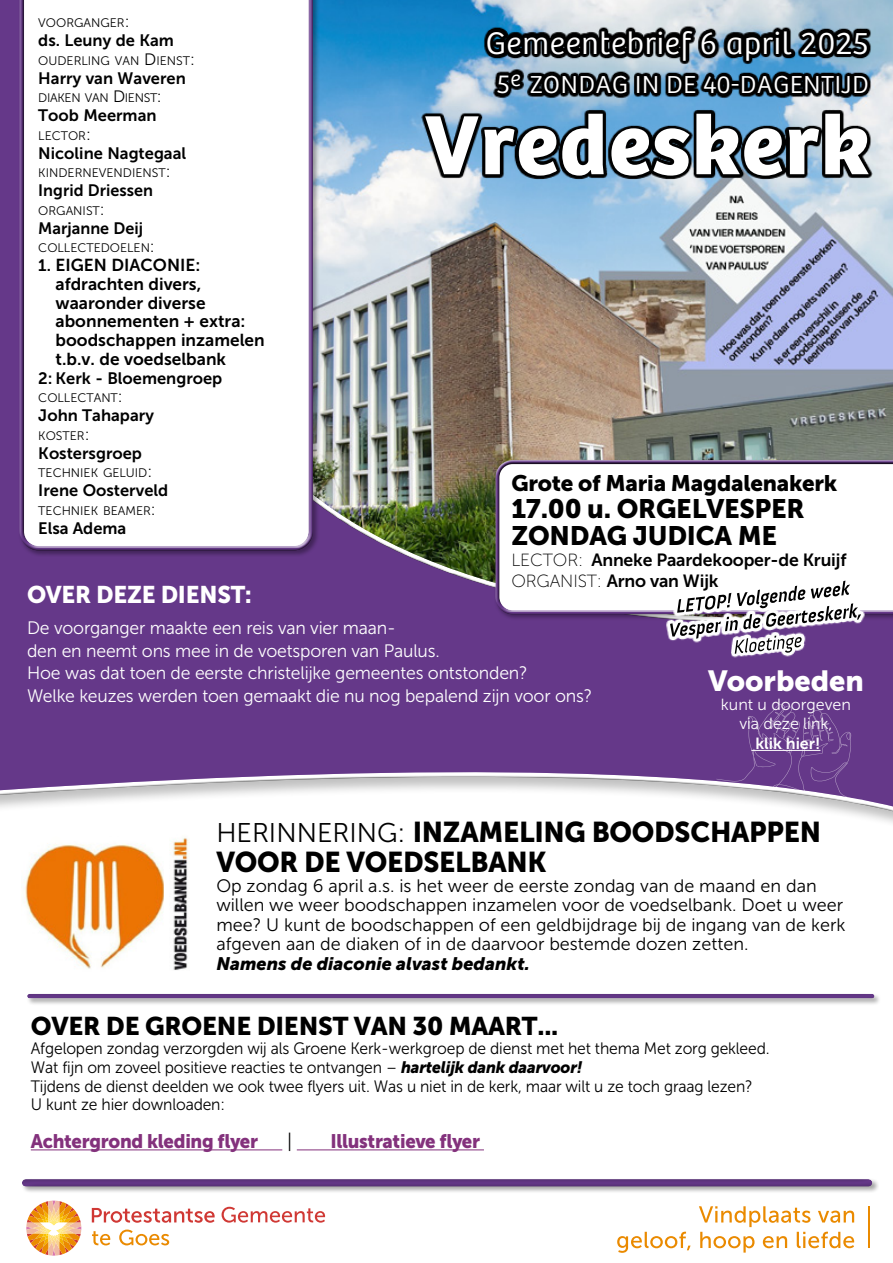
<style>
.page{position:relative;width:893px;height:1263px;background:#fff}
.page>*{position:absolute;margin:0;border:0;box-sizing:border-box;transform-origin:0 0}
.t1{font:700 87px "Bree";letter-spacing:.02em;color:#fff}
.t2{font:300 32.4px "Bree";letter-spacing:.02em;color:#fff}
.t3{font:28.95px "Museo Sans 900";color:#fff}
.t4{font:28.5px/30px "Museo Sans 900";letter-spacing:-.01em;color:#000}
.t5{font:26.55px/27px "Museo Sans 900";letter-spacing:-.01em;color:#000}
.t6{font:25.5px "Museo Sans 900";letter-spacing:-.01em;color:#000}
.t7{font:300 25.5px "Bree";letter-spacing:.03em;color:#fff}
.t8{font:24px "Museo Sans 900";letter-spacing:-.01em;color:#fff}
.t9{font:22.35px "Museo Sans 900";letter-spacing:-.01em;color:#000}
.t10{font:19.5px "Museo Sans 900";letter-spacing:-.015em;color:#83317c;scale:.95 1}
.t11{font:19.5px "Museo Sans 300";color:#000;scale:.95 1}
.t12{font:18px/19.5px "Museo Sans 300";color:#000}
.t13{font:18px/22.5px "Museo Sans 300";letter-spacing:-.01em;color:#fff}
.t14{font:italic 18px "Museo Sans 900";color:#000}
.t15{font:17.55px/21px "Museo Sans 700";letter-spacing:-.01em;color:#000}
.t16{font:17.25px/18.8px "Museo Sans 700";color:#000}
.t17{font:16.5px/18.8px "Museo Sans 300";letter-spacing:-.01em;color:#000;scale:.95 1}
.t18{font:16.5px "Museo Sans 700";color:#000}
.t19{font:16.05px/19.4px "Museo Sans 300";color:#fff;text-align:center}
.t20{font:16.05px "Museo Sans 700";color:#fff}
.t21{font:12.3px "Museo Sans 300";color:#000}
.t22{font:12.3px "Museo Sans 300";letter-spacing:-.025em;color:#000}
.s1{font-size:16.5px}
.s2{font-size:27px}
.s3{font-family:"Museo Sans 100"}
.s4{font-family:"Museo Sans 300";font-size:27px}
.s5{font-family:"Museo Sans 900";font-style:italic}
</style>
<div class="page">
<div style="left:0;top:0;width:893px;height:856px;background:#000;opacity:.75"></div>
<div style="left:18px;top:0;width:302px;height:557px;background:#000;opacity:.35"></div>
<div style="left:19px;top:0;width:298px;height:551px;background:#000;opacity:.75"></div>
<svg style="left:715px;top:704px;width:154px;height:97px;background:#765095"></svg>
<svg style="left:421px;top:26px;width:452px;height:154px;background:#3f5666"></svg>
<div style="left:26px;top:993px;width:855px;height:12px;background:#000;opacity:.35"></div>
<div style="left:15px;top:983px;width:872px;height:18px;background:#000;opacity:.5"></div>
<hr style="left:751px;top:750px;width:69px;height:1px;background:#fff">
<div style="left:21px;top:1178px;width:858px;height:16px;background:#000;opacity:.35"></div>
<div style="left:9px;top:1168px;width:876px;height:21px;background:#000;opacity:.5"></div>
<svg style="left:92px;top:1208px;width:123px;height:15px"></svg>
<svg style="left:222px;top:1207px;width:103px;height:15px"></svg>
<svg style="left:26px;top:1200px;width:56px;height:56px"></svg>
<svg style="left:119px;top:1229px;width:50px;height:16px"></svg>
<svg style="left:92px;top:1231px;width:18px;height:14px"></svg>
<svg style="left:617px;top:1232px;width:74px;height:21px"></svg>
<svg style="left:699px;top:1206px;width:155px;height:46px"></svg>
<hr style="left:868px;top:1206px;width:2px;height:42px;background:#ea8a00">
<img style="left:22px;top:837px;width:142px;height:132px">
<img style="left:170px;top:835px;width:19px;height:135px">
<hr style="left:31px;top:1149px;width:251px;height:1px;background:#83317c">
<hr style="left:297px;top:1149px;width:187px;height:1px;background:#83317c">
<div style="left:491px;top:455px;width:402px;height:157px;background:#fff;opacity:.75"></div>
<div style="left:494px;top:462px;width:399px;height:153px;background:#fff"></div>
<svg style="left:731px;top:654px;width:74px;height:4px"></svg>
<svg style="left:667px;top:610px;width:198px;height:32px"></svg>
<svg style="left:670px;top:581px;width:191px;height:73px"></svg>
<p class="t21" style="left:38px;top:16px;width:93px">VOORGANGER<span class="s1">:</span></p>
<p class="t18" style="left:38px;top:31px;width:137px">ds. Leuny de Kam</p>
<p class="t21" style="left:38px;top:54px;width:158px">OUDERLING VAN <span class="s1">D</span>IENST<span class="s1">:</span></p>
<p class="t18" style="left:38px;top:69px;width:149px">Harry van Waveren</p>
<p class="t22" style="left:38px;top:91px;width:125px">DIAKEN VAN <span class="s1">D</span>IENST<span class="s1">:</span></p>
<p class="t18" style="left:38px;top:106px;width:120px">Toob Meerman</p>
<p class="t21" style="left:38px;top:129px;width:54px">LECTOR<span class="s1">:</span></p>
<p class="t18" style="left:38px;top:144px;width:149px">Nicoline Nagtegaal</p>
<p class="t21" style="left:38px;top:166px;width:134px">KINDERNEVENDIENST<span class="s1">:</span></p>
<p class="t18" style="left:38px;top:181px;width:116px">Ingrid Driessen</p>
<p class="t21" style="left:38px;top:204px;width:68px">ORGANIST<span class="s1">:</span></p>
<p class="t18" style="left:38px;top:219px;width:106px">Marjanne Deij</p>
<p class="t21" style="left:38px;top:241px;width:118px">COLLECTEDOELEN<span class="s1">:</span></p>
<p class="t16" style="left:56px;top:256px;width:211px;text-indent:-17px"><span class="s1">1.</span> EIGEN DIACONIE: afdrachten divers, waaronder diverse abonnementen + extra: boodschappen inzamelen t.b.v. de voedselbank</p>
<p class="t18" style="left:38px;top:369px;width:186px">2: Kerk - Bloemengroep</p>
<p class="t21" style="left:38px;top:391px;width:86px">COLLECTANT<span class="s1">:</span></p>
<p class="t18" style="left:38px;top:406px;width:117px">John Tahapary</p>
<p class="t21" style="left:38px;top:429px;width:53px">KOSTER<span class="s1">:</span></p>
<p class="t18" style="left:38px;top:444px;width:105px">Kostersgroep</p>
<p class="t21" style="left:38px;top:466px;width:115px">TECHNIEK GELUID<span class="s1">:</span></p>
<p class="t18" style="left:38px;top:481px;width:131px">Irene Oosterveld</p>
<p class="t21" style="left:38px;top:504px;width:119px">TECHNIEK BEAMER<span class="s1">:</span></p>
<p class="t18" style="left:38px;top:519px;width:90px">Elsa Adema</p>
<h2 class="t2" style="left:486px;top:20px;width:384px">Gemeentebrief 6 april 2025</h2>
<h3 class="t7" style="left:497px;top:66px;width:374px"><span class="s2">5</span><sup>e</sup> ZONDAG IN DE 40-DAGENTIJD</h3>
<h1 class="t1" style="left:425px;top:76px;width:445px">Vredeskerk</h1>
<h3 class="t9" style="left:511px;top:470px;width:327px">Grote of Maria Magdalenakerk</h3>
<h3 class="t5" style="left:511px;top:495px;width:295px">17.00 u. ORGELVESPER<br>ZONDAG JUDICA ME</h3>
<p class="t15" style="left:511px;top:549px;width:336px"><span class="s3">LECTOR:</span> Anneke Paardekooper-de Kruijf<br><span class="s3">ORGANIST:</span> Arno van Wijk</p>
<h3 class="t8" style="left:27px;top:581px;width:226px">OVER DEZE DIENST:</h3>
<p class="t13" style="left:27px;top:617px;width:567px">De voorganger maakte een reis van vier maan-<br>den en neemt ons mee in de voetsporen van Paulus.<br>Hoe was dat toen de eerste christelijke gemeentes ontstonden?<br>Welke keuzes werden toen gemaakt die nu nog bepalend zijn voor ons?</p>
<h3 class="t3" style="left:708px;top:664px;width:157px">Voorbeden</h3>
<p class="t19" style="left:721px;top:695px;width:132px">kunt u doorgeven via deze link,</p>
<p class="t20" style="left:755px;top:734px;width:67px">klik hier!</p>
<h3 class="t4" style="left:216px;top:817px;width:606px"><span class="s4">HERINNERING:</span> INZAMELING BOODSCHAPPEN<br>VOOR DE VOEDSELBANK</h3>
<p class="t12" style="left:216px;top:876px;width:631px">Op zondag 6 april a.s. is het weer de eerste zondag van de maand en dan willen we weer boodschappen inzamelen voor de voedselbank. Doet u weer mee? U kunt de boodschappen of een geldbijdrage bij de ingang van de kerk afgeven aan de diaken of in de daarvoor bestemde dozen zetten.</p>
<p class="t14" style="left:216px;top:953px;width:315px">Namens de diaconie alvast bedankt.</p>
<h3 class="t6" style="left:31px;top:1012px;width:529px">OVER DE GROENE DIENST VAN 30 MAART...</h3>
<p class="t17" style="left:31px;top:1039px;width:779px">Afgelopen zondag verzorgden wij als Groene Kerk-werkgroep de dienst met het thema Met zorg gekleed.<br>Wat fijn om zoveel positieve reacties te ontvangen – <span class="s5">hartelijk dank daarvoor!<br></span>Tijdens de dienst deelden we ook twee flyers uit. Was u niet in de kerk, maar wilt u ze toch graag lezen?<br>U kunt ze hier downloaden:</p>
<p class="t10" style="left:31px;top:1130px;width:241px">Achtergrond kleding flyer</p>
<p class="t11" style="left:287px;top:1131px;width:7px">|</p>
<p class="t10" style="left:330px;top:1130px;width:159px">Illustratieve flyer</p>
</div>
